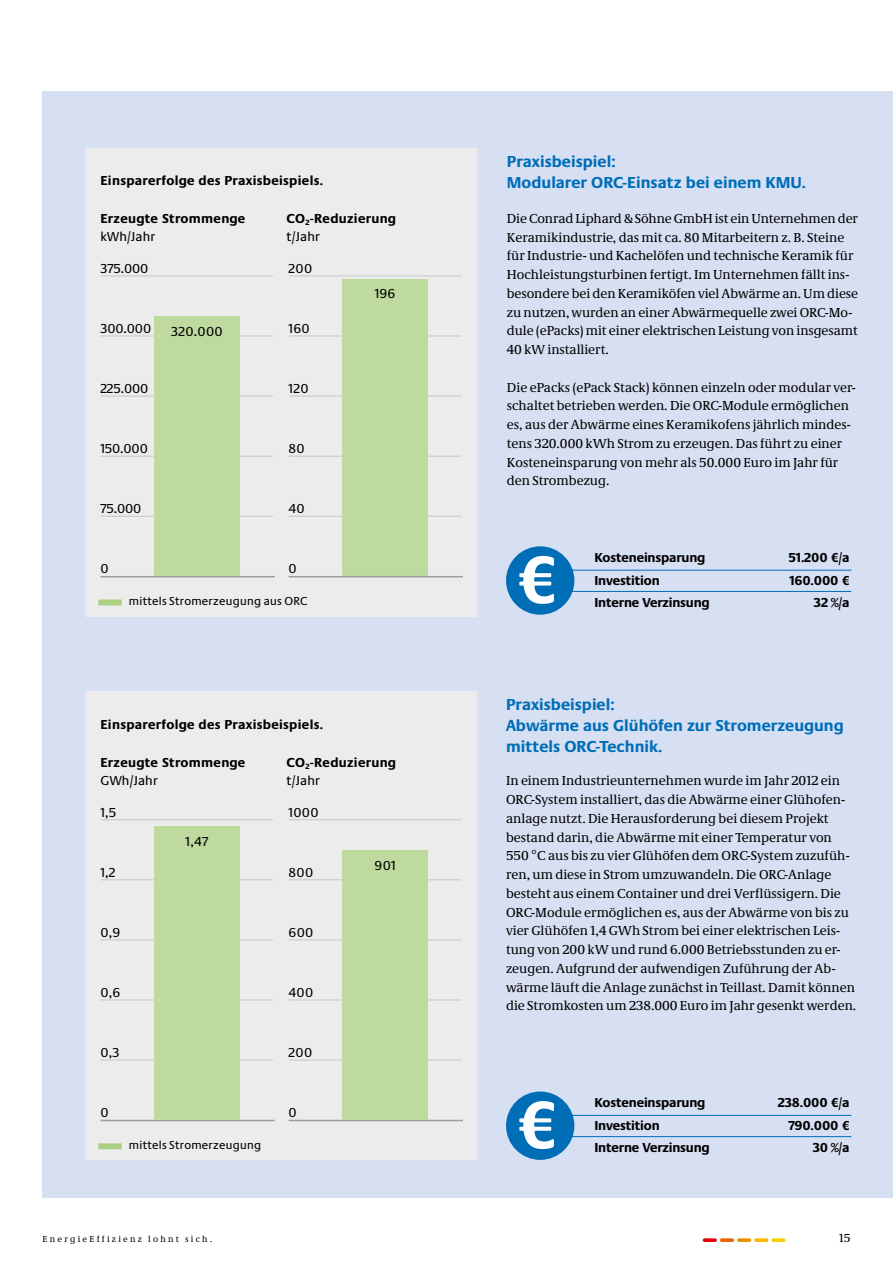
<style>
.page{position:relative;width:893px;height:1263px;background:#fff}
.page>*{position:absolute;margin:0;border:0;box-sizing:border-box;transform-origin:0 0}
.t1{font:700 70.2px "Neue Praxis";color:#fff}
.t2{font:700 16.5px/21px "Neue Praxis";color:#006eb7}
.t3{font:13.5px/18.8px "Neue Demos";color:#000}
.t4{font:700 13.5px/18px "Neue Praxis";letter-spacing:.02em;color:#000}
.t5{font:13.5px "Neue Praxis";letter-spacing:.02em;color:#000}
.t6{font:700 13.5px "Neue Praxis";letter-spacing:-.015em;color:#000}
.t7{font:12px "Neue Praxis";letter-spacing:.02em;color:#000}
.t8{font:12px "Neue Demos";color:#000}
.t9{font:9px "Neue Demos";letter-spacing:.25em;color:#000}
.s1{font-weight:400}
</style>
<div class="page">
<svg style="left:720px;top:1238px;width:14px;height:4px"></svg>
<svg style="left:703px;top:1238px;width:14px;height:4px"></svg>
<svg style="left:771px;top:1238px;width:15px;height:4px"></svg>
<svg style="left:754px;top:1238px;width:14px;height:4px"></svg>
<svg style="left:737px;top:1238px;width:14px;height:4px"></svg>
<div style="left:43px;top:92px;width:849px;height:1106px;background:#d7dff2"></div>
<div style="left:85px;top:692px;width:391px;height:468px;background:#ececed"></div>
<div style="left:98px;top:1143px;width:24px;height:6px;background:#abd084"></div>
<hr style="left:100px;top:879px;width:173px;height:1px;background:#c5c6c6">
<hr style="left:100px;top:940px;width:173px;height:1px;background:#c5c6c6">
<hr style="left:100px;top:1000px;width:173px;height:1px;background:#c5c6c6">
<hr style="left:100px;top:1060px;width:173px;height:1px;background:#c5c6c6">
<hr style="left:100px;top:1120px;width:175px;height:1px;background:#9c9d9d">
<hr style="left:100px;top:819px;width:173px;height:1px;background:#c5c6c6">
<hr style="left:289px;top:879px;width:172px;height:1px;background:#c5c6c6">
<hr style="left:289px;top:940px;width:172px;height:1px;background:#c5c6c6">
<hr style="left:289px;top:1000px;width:172px;height:1px;background:#c5c6c6">
<hr style="left:289px;top:1060px;width:172px;height:1px;background:#c5c6c6">
<hr style="left:289px;top:1120px;width:174px;height:1px;background:#9c9d9d">
<hr style="left:289px;top:819px;width:172px;height:1px;background:#c5c6c6">
<div style="left:154px;top:827px;width:85px;height:293px;background:#beda9e"></div>
<div style="left:343px;top:850px;width:85px;height:270px;background:#beda9e"></div>
<div style="left:506px;top:546px;width:68px;height:69px;background:#006eb7;border-radius:50%"></div>
<hr style="left:571px;top:570px;width:280px;height:1px;background:#006eb7">
<hr style="left:571px;top:591px;width:280px;height:1px;background:#006eb7">
<div style="left:506px;top:1091px;width:68px;height:69px;background:#006eb7;border-radius:50%"></div>
<hr style="left:571px;top:1115px;width:280px;height:1px;background:#006eb7">
<hr style="left:571px;top:1136px;width:280px;height:1px;background:#006eb7">
<div style="left:85px;top:148px;width:391px;height:468px;background:#ececed"></div>
<div style="left:98px;top:599px;width:24px;height:6px;background:#abd084"></div>
<hr style="left:100px;top:336px;width:173px;height:1px;background:#c5c6c6">
<hr style="left:100px;top:396px;width:173px;height:1px;background:#c5c6c6">
<hr style="left:100px;top:456px;width:173px;height:1px;background:#c5c6c6">
<hr style="left:100px;top:516px;width:173px;height:1px;background:#c5c6c6">
<hr style="left:100px;top:576px;width:175px;height:1px;background:#9c9d9d">
<hr style="left:100px;top:276px;width:173px;height:1px;background:#c5c6c6">
<hr style="left:289px;top:336px;width:172px;height:1px;background:#c5c6c6">
<hr style="left:289px;top:396px;width:172px;height:1px;background:#c5c6c6">
<hr style="left:289px;top:456px;width:172px;height:1px;background:#c5c6c6">
<hr style="left:289px;top:516px;width:172px;height:1px;background:#c5c6c6">
<hr style="left:289px;top:276px;width:172px;height:1px;background:#c5c6c6">
<div style="left:154px;top:317px;width:85px;height:259px;background:#beda9e"></div>
<div style="left:343px;top:279px;width:85px;height:297px;background:#beda9e"></div>
<hr style="left:289px;top:576px;width:174px;height:1px;background:#9c9d9d">
<p class="t4" style="left:100px;top:172px;width:224px">Einsparerfolge des Praxisbeispiels.</p>
<p class="t4" style="left:100px;top:209px;width:146px">Erzeugte Strommenge</p>
<p class="t5" style="left:100px;top:228px;width:56px">kWh/Jahr</p>
<p class="t5" style="left:100px;top:260px;width:49px">375.000</p>
<p class="t4" style="left:286px;top:209px;width:111px">CO<sub>2</sub>-Reduzierung <span class="s1">t/Jahr</span></p>
<p class="t5" style="left:289px;top:260px;width:25px">200</p>
<p class="t5" style="left:375px;top:286px;width:22px">196</p>
<p class="t5" style="left:100px;top:320px;width:52px">300.000</p>
<p class="t5" style="left:171px;top:323px;width:53px">320.000</p>
<p class="t5" style="left:289px;top:320px;width:23px">160</p>
<p class="t5" style="left:100px;top:380px;width:50px">225.000</p>
<p class="t5" style="left:289px;top:380px;width:21px">120</p>
<p class="t5" style="left:100px;top:440px;width:49px">150.000</p>
<p class="t5" style="left:289px;top:440px;width:18px">80</p>
<p class="t5" style="left:100px;top:500px;width:42px">75.000</p>
<p class="t5" style="left:289px;top:500px;width:18px">40</p>
<p class="t5" style="left:100px;top:560px;width:10px">0</p>
<p class="t5" style="left:289px;top:560px;width:10px">0</p>
<p class="t7" style="left:129px;top:594px;width:180px">mittels Stromerzeugung aus ORC</p>
<p class="t4" style="left:100px;top:715px;width:224px">Einsparerfolge des Praxisbeispiels.</p>
<p class="t4" style="left:100px;top:753px;width:146px">Erzeugte Strommenge</p>
<p class="t5" style="left:100px;top:772px;width:59px">GWh/Jahr</p>
<p class="t5" style="left:100px;top:804px;width:17px">1,5</p>
<p class="t4" style="left:286px;top:753px;width:111px">CO<sub>2</sub>-Reduzierung <span class="s1">t/Jahr</span></p>
<p class="t5" style="left:289px;top:804px;width:31px">1000</p>
<p class="t5" style="left:186px;top:833px;width:24px">1,47</p>
<p class="t5" style="left:100px;top:864px;width:17px">1,2</p>
<p class="t5" style="left:289px;top:864px;width:26px">800</p>
<p class="t5" style="left:375px;top:858px;width:23px">901</p>
<p class="t5" style="left:100px;top:924px;width:22px">0,9</p>
<p class="t5" style="left:289px;top:924px;width:26px">600</p>
<p class="t5" style="left:100px;top:984px;width:22px">0,6</p>
<p class="t5" style="left:289px;top:984px;width:26px">400</p>
<p class="t5" style="left:100px;top:1044px;width:21px">0,3</p>
<p class="t5" style="left:289px;top:1044px;width:25px">200</p>
<p class="t5" style="left:100px;top:1104px;width:10px">0</p>
<p class="t5" style="left:289px;top:1104px;width:10px">0</p>
<p class="t7" style="left:129px;top:1138px;width:134px">mittels Stromerzeugung</p>
<p class="t2" style="left:507px;top:150px;width:300px">Praxisbeispiel:<br>Modularer ORC-Einsatz bei einem KMU.</p>
<p class="t3" style="left:507px;top:209px;width:353px">Die Conrad Liphard &amp; Söhne GmbH ist ein Unternehmen der Keramikindustrie, das mit ca. 80 Mitarbeitern z. B. Steine für Industrie- und Kachelöfen und technische Keramik für Hochleistungsturbinen fertigt. Im Unternehmen fällt ins&shy;besondere bei den Keramiköfen viel Abwärme an. Um diese zu nutzen, wurden an einer Abwärmequelle zwei ORC-Mo&shy;dule (ePacks) mit einer elektrischen Leistung von insgesamt 40 kW installiert.</p>
<p class="t3" style="left:507px;top:377px;width:351px">Die ePacks (ePack Stack) können einzeln oder modular ver&shy;schaltet betrieben werden. Die ORC-Module ermöglichen es, aus der Abwärme eines Keramikofens jährlich mindes&shy;tens 320.000 kWh Strom zu erzeugen. Das führt zu einer Kosteneinsparung von mehr als 50.000 Euro im Jahr für den Strombezug.</p>
<h1 class="t1" style="left:516px;top:537px;width:43px">€</h1>
<p class="t6" style="left:594px;top:549px;width:112px">Kosteneinsparung</p>
<p class="t4" style="left:788px;top:548px;width:63px">51.200 €/a</p>
<p class="t6" style="left:594px;top:572px;width:67px">Investition</p>
<p class="t4" style="left:789px;top:571px;width:62px">160.000 €</p>
<p class="t6" style="left:594px;top:594px;width:117px">Interne Verzinsung</p>
<p class="t4" style="left:814px;top:593px;width:37px">32 %/a</p>
<p class="t2" style="left:506px;top:694px;width:339px">Praxisbeispiel:<br>Abwärme aus Glühöfen zur Stromerzeugung mittels ORC-Technik.</p>
<p class="t3" style="left:506px;top:771px;width:352px">In einem Industrieunternehmen wurde im Jahr 2012 ein ORC-System installiert, das die Abwärme einer Glühofen&shy;anlage nutzt. Die Herausforderung bei diesem Projekt bestand darin, die Abwärme mit einer Temperatur von 550 °C aus bis zu vier Glühöfen dem ORC-System zuzufüh&shy;ren, um diese in Strom umzuwandeln. Die ORC-Anlage besteht aus einem Container und drei Verflüssigern. Die ORC-Module ermöglichen es, aus der Abwärme von bis zu vier Glühöfen 1,4 GWh Strom bei einer elektrischen Leis&shy;tung von 200 kW und rund 6.000 Betriebsstunden zu er&shy;zeugen. Aufgrund der aufwendigen Zuführung der Ab&shy;wärme läuft die Anlage zunächst in Teillast. Damit können die Stromkosten um 238.000 Euro im Jahr gesenkt werden.</p>
<h1 class="t1" style="left:516px;top:1082px;width:43px">€</h1>
<p class="t6" style="left:594px;top:1094px;width:112px">Kosteneinsparung</p>
<p class="t4" style="left:778px;top:1093px;width:73px">238.000 €/a</p>
<p class="t6" style="left:594px;top:1117px;width:67px">Investition</p>
<p class="t4" style="left:788px;top:1116px;width:63px">790.000 €</p>
<p class="t6" style="left:594px;top:1139px;width:117px">Interne Verzinsung</p>
<p class="t4" style="left:813px;top:1138px;width:38px">30 %/a</p>
<p class="t9" style="left:43px;top:1233px;width:171px">EnergieEffizienz lohnt sich.</p>
<p class="t8" style="left:839px;top:1230px;width:13px">15</p>
</div>
